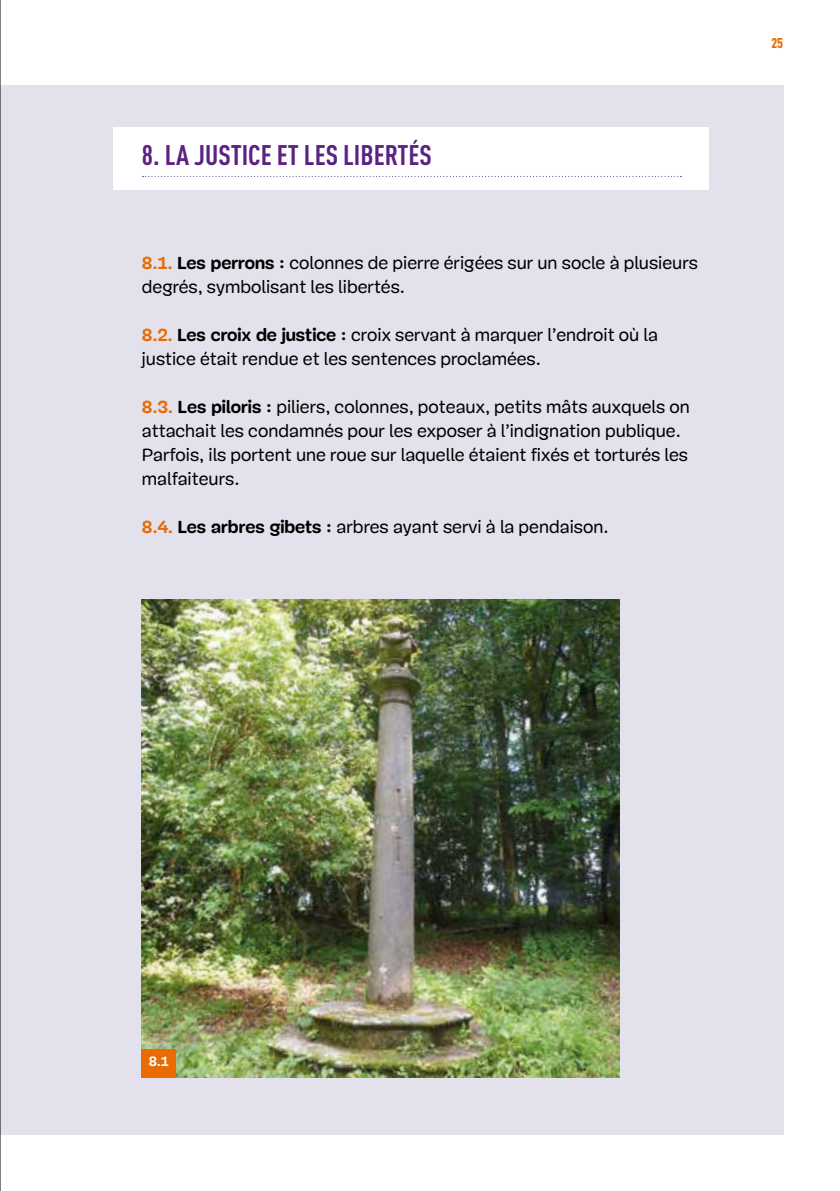
<style>
.page{position:relative;width:840px;height:1191px;background:#fff}
.page>*{position:absolute;margin:0;border:0;box-sizing:border-box;transform-origin:0 0}
.t1{font:700 28px "DIN Cond";color:#5b2283}
.t2{font:18px/24px "Mija";color:#000}
.t3{font:700 14px "Mija";color:#fff}
.t4{font:900 14px "DIN Cond";color:#e86b03}
.s1{font-weight:700;color:#e86b03}
.s2{font-weight:700}
</style>
<div class="page">
<div style="left:0;top:85px;width:782px;height:1049px;background:#e3e1eb"></div>
<hr style="left:0;top:0;width:1px;height:1191px;background:#000">
<div style="left:113px;top:128px;width:596px;height:62px;background:#fff"></div>
<svg style="left:142px;top:176px;width:539px;height:1px"></svg>
<img style="left:142px;top:600px;width:477px;height:477px">
<div style="left:142px;top:1048px;width:34px;height:29px;background:#e86b03"></div>
<h1 class="t1" style="left:142px;top:137px;width:291px">8. LA JUSTICE ET LES LIBERTÉS</h1>
<p class="t2" style="left:142px;top:251px;width:557px"><span class="s1">8.1.</span> <span class="s2">Les perrons :</span> colonnes de pierre érigées sur un socle à plusieurs degrés, symbolisant les libertés.</p>
<p class="t2" style="left:142px;top:323px;width:517px"><span class="s1">8.2.</span> <span class="s2">Les croix de justice :</span> croix servant à marquer l’endroit où la justice était rendue et les sentences proclamées.</p>
<p class="t2" style="left:142px;top:395px;width:549px"><span class="s1">8.3.</span> <span class="s2">Les piloris :</span> piliers, colonnes, poteaux, petits mâts auxquels on attachait les condamnés pour les exposer à l’indignation publique.<br>Parfois, ils portent une roue sur laquelle étaient fixés et torturés les malfaiteurs.</p>
<p class="t2" style="left:142px;top:515px;width:468px"><span class="s1">8.4.</span> <span class="s2">Les arbres gibets :</span> arbres ayant servi à la pendaison.</p>
<p class="t4" style="left:770px;top:34px;width:13px">25</p>
<p class="t3" style="left:149px;top:1053px;width:22px">8.1</p>
</div>
